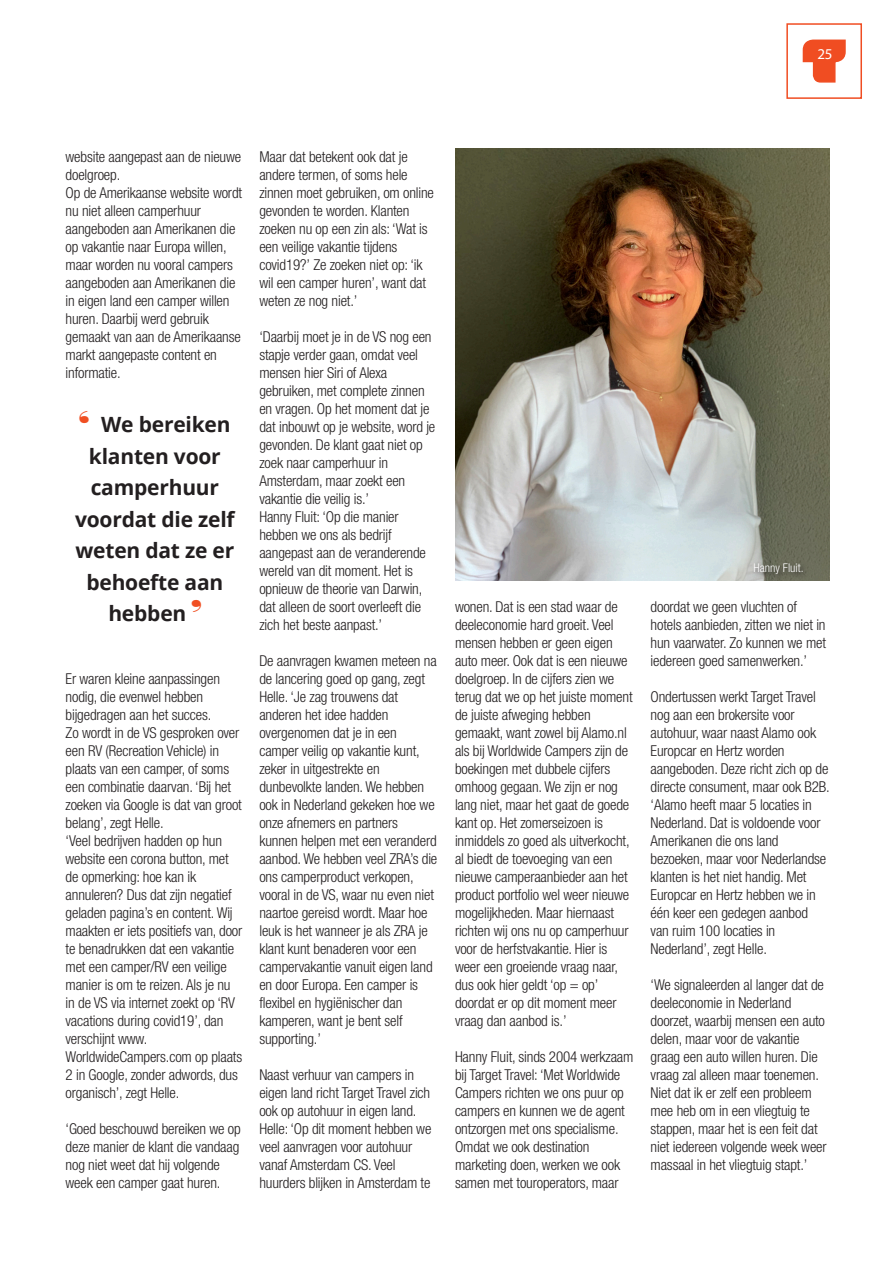
<style>
.page{position:relative;width:893px;height:1263px;background:#fff}
.page>*{position:absolute;margin:0;border:0;box-sizing:border-box;transform-origin:0 0}
._04__body{font:700 21px/31.5px "Open Sans";letter-spacing:-.01em;color:#231f20;text-align:center}
._04__body-2{font:300 condensed 15px/18px "Helvetica Neue LT Std";letter-spacing:-.01em;color:#231f20}
.t1{font:15px "Myriad Pro";color:#fff}
._04__body-3{font:300 condensed 12px "Helvetica Neue LT Std";color:#fff}
.s1{font-family:"Bodoni Poster";font-weight:400;font-size:30px;color:#f04f22}
</style>
<div class="page">
<svg style="left:786px;top:23px;width:76px;height:76px"></svg>
<img style="left:455px;top:148px;width:374px;height:432px">
<div style="left:753px;top:562px;width:57px;height:19px;background:#231f20;opacity:.75"></div>
<p class="t1" style="left:817px;top:45px;width:16px">25</p>
<p class="_04__body-2" style="left:66px;top:148px;width:177px">website aangepast aan de nieuwe doelgroep.</p>
<p class="_04__body-2" style="left:66px;top:184px;width:178px">Op de Amerikaanse website wordt nu niet alleen camperhuur aangeboden aan Amerikanen die op vakantie naar Europa willen, maar worden nu vooral campers aangeboden aan Amerikanen die in eigen land een camper willen huren. Daarbij werd gebruik gemaakt van aan de Amerikaanse markt aangepaste content en informatie.</p>
<p class="_04__body" style="left:75px;top:408px;width:161px"><span class="s1">‘</span> We bereiken klanten voor camperhuur voordat die zelf weten dat ze er behoefte aan hebben <span class="s1">’</span></p>
<p class="_04__body-2" style="left:66px;top:670px;width:156px">Er waren kleine aanpassingen nodig, die evenwel hebben bijgedragen aan het succes.</p>
<p class="_04__body-2" style="left:66px;top:724px;width:178px">Zo wordt in de VS gesproken over een RV (Recreation Vehicle) in plaats van een camper, of soms een combinatie daarvan. ‘Bij het zoeken via Google is dat van groot belang’, zegt Helle.</p>
<p class="_04__body-2" style="left:66px;top:832px;width:178px">‘Veel bedrijven hadden op hun website een corona button, met de opmerking: hoe kan ik annuleren? Dus dat zijn negatief geladen pagina’s en content. Wij maakten er iets positiefs van, door te benadrukken dat een vakantie met een camper/RV een veilige manier is om te reizen. Als je nu in de VS via internet zoekt op ‘RV vacations during covid19’, dan verschijnt www.<br>WorldwideCampers.com op plaats<br>2 in Google, zonder adwords, dus organisch’, zegt Helle.</p>
<p class="_04__body-2" style="left:66px;top:1120px;width:177px">‘Goed beschouwd bereiken we op deze manier de klant die vandaag nog niet weet dat hij volgende week een camper gaat huren.</p>
<p class="_04__body-2" style="left:259px;top:148px;width:176px">Maar dat betekent ook dat je andere termen, of soms hele zinnen moet gebruiken, om online gevonden te worden. Klanten zoeken nu op een zin als: ‘Wat is een veilige vakantie tijdens covid19?’ Ze zoeken niet op: ‘ik wil een camper huren’, want dat weten ze nog niet.’</p>
<p class="_04__body-2" style="left:259px;top:328px;width:177px">‘Daarbij moet je in de VS nog een stapje verder gaan, omdat veel mensen hier Siri of Alexa gebruiken, met complete zinnen en vragen. Op het moment dat je dat inbouwt op je website, word je gevonden. De klant gaat niet op zoek naar camperhuur in<br>Amsterdam, maar zoekt een vakantie die veilig is.’</p>
<p class="_04__body-2" style="left:259px;top:508px;width:168px">Hanny Fluit: ‘Op die manier hebben we ons als bedrijf aangepast aan de veranderende wereld van dit moment. Het is opnieuw de theorie van Darwin, dat alleen de soort overleeft die zich het beste aanpast.’</p>
<p class="_04__body-2" style="left:259px;top:652px;width:179px">De aanvragen kwamen meteen na de lancering goed op gang, zegt<br>Helle. ‘Je zag trouwens dat anderen het idee hadden overgenomen dat je in een camper veilig op vakantie kunt, zeker in uitgestrekte en dunbevolkte landen. We hebben ook in Nederland gekeken hoe we onze afnemers en partners kunnen helpen met een veranderd aanbod. We hebben veel ZRA’s die ons camperproduct verkopen, vooral in de VS, waar nu even niet naartoe gereisd wordt. Maar hoe leuk is het wanneer je als ZRA je klant kunt benaderen voor een campervakantie vanuit eigen land en door Europa. Een camper is flexibel en hygiënischer dan kamperen, want je bent self supporting.’</p>
<p class="_04__body-2" style="left:259px;top:1066px;width:174px">Naast verhuur van campers in eigen land richt Target Travel zich ook op autohuur in eigen land.<br>Helle: ‘Op dit moment hebben we veel aanvragen voor autohuur vanaf Amsterdam CS. Veel huurders blijken in Amsterdam te</p>
<p class="_04__body-2" style="left:455px;top:598px;width:179px">wonen. Dat is een stad waar de deeleconomie hard groeit. Veel mensen hebben er geen eigen auto meer. Ook dat is een nieuwe doelgroep. In de cijfers zien we terug dat we op het juiste moment de juiste afweging hebben gemaakt, want zowel bij Alamo.nl als bij Worldwide Campers zijn de boekingen met dubbele cijfers omhoog gegaan. We zijn er nog lang niet, maar het gaat de goede kant op. Het zomerseizoen is inmiddels zo goed als uitverkocht, al biedt de toevoeging van een nieuwe camperaanbieder aan het product portfolio wel weer nieuwe mogelijkheden. Maar hiernaast richten wij ons nu op camperhuur voor de herfstvakantie. Hier is weer een groeiende vraag naar, dus ook hier geldt ‘op = op’ doordat er op dit moment meer vraag dan aanbod is.’</p>
<p class="_04__body-2" style="left:455px;top:1048px;width:180px">Hanny Fluit, sinds 2004 werkzaam bij Target Travel: ‘Met Worldwide<br>Campers richten we ons puur op campers en kunnen we de agent ontzorgen met ons specialisme.<br>Omdat we ook destination marketing doen, werken we ook samen met touroperators, maar</p>
<p class="_04__body-3" style="left:754px;top:561px;width:51px">Hanny Fluit.</p>
<p class="_04__body-2" style="left:651px;top:598px;width:177px">doordat we geen vluchten of hotels aanbieden, zitten we niet in hun vaarwater. Zo kunnen we met iedereen goed samenwerken.’</p>
<p class="_04__body-2" style="left:651px;top:688px;width:181px">Ondertussen werkt Target Travel nog aan een brokersite voor autohuur, waar naast Alamo ook<br>Europcar en Hertz worden aangeboden. Deze richt zich op de directe consument, maar ook B2B.</p>
<p class="_04__body-2" style="left:651px;top:796px;width:177px">‘Alamo heeft maar 5 locaties in<br>Nederland. Dat is voldoende voor<br>Amerikanen die ons land bezoeken, maar voor Nederlandse klanten is het niet handig. Met<br>Europcar en Hertz hebben we in één keer een gedegen aanbod van ruim 100 locaties in<br>Nederland’, zegt Helle.</p>
<p class="_04__body-2" style="left:651px;top:976px;width:178px">‘We signaleerden al langer dat de deeleconomie in Nederland doorzet, waarbij mensen een auto delen, maar voor de vakantie graag een auto willen huren. Die vraag zal alleen maar toenemen.<br>Niet dat ik er zelf een probleem mee heb om in een vliegtuig te stappen, maar het is een feit dat niet iedereen volgende week weer massaal in het vliegtuig stapt.’</p>
</div>
